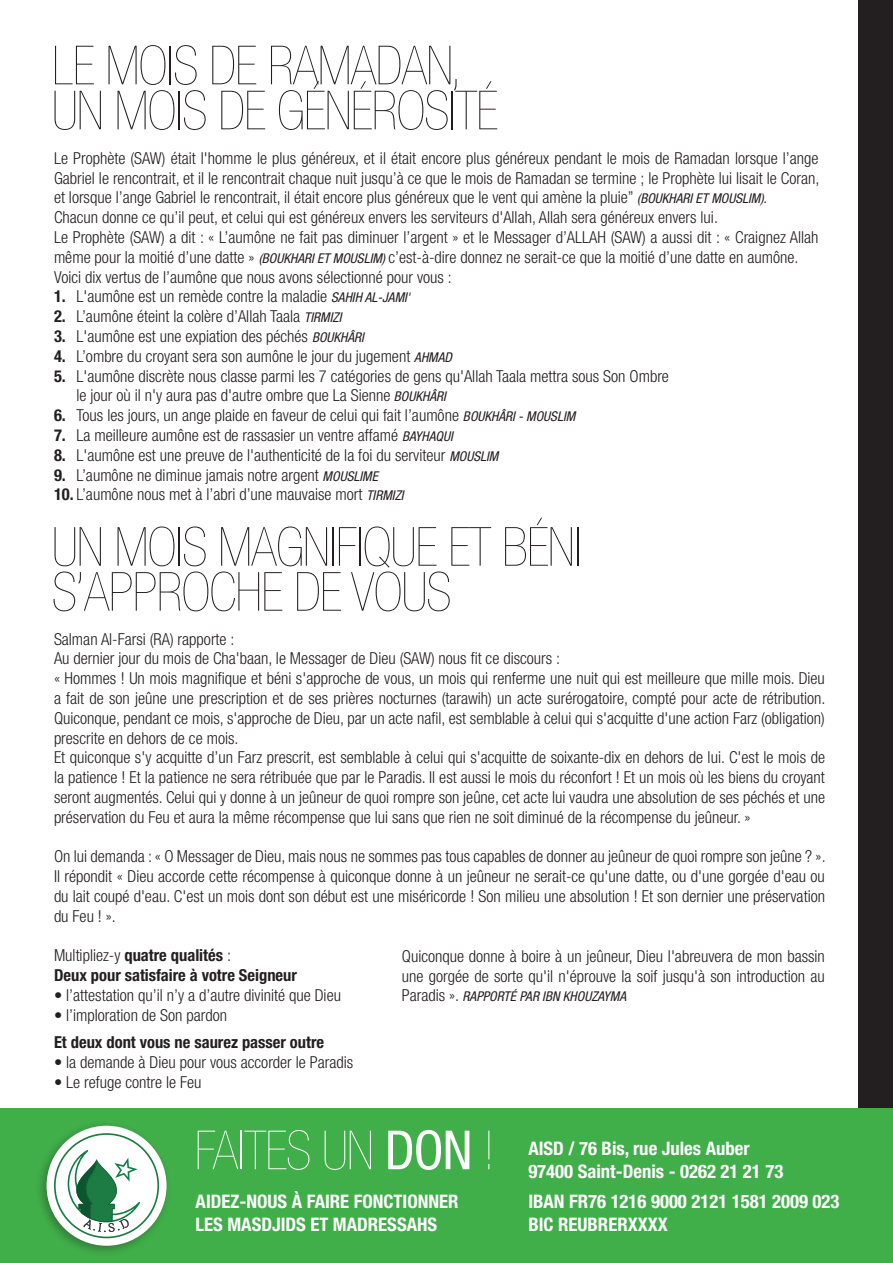
<style>
.page{position:relative;width:893px;height:1263px;background:#fff}
.page>*{position:absolute;margin:0;border:0;box-sizing:border-box;transform-origin:0 0}
.t1{font:900 condensed 54px "Helvetica Neue";letter-spacing:-.02em;color:#231f20}
.t2{font:900 condensed 54px "Helvetica Neue";letter-spacing:-.02em;color:#fff}
.t3{font:700 condensed 18.75px "Helvetica Neue";color:#fff}
.t4{font:300 condensed 16.5px/19.8px "Helvetica Neue";color:#231f20;text-align:justify}
.t5{font:700 condensed 16.5px "Helvetica Neue";color:#231f20}
.t6{font:italic condensed 13.5px "Helvetica Neue";color:#231f20}
.s1{font-weight:400;font-style:italic;font-size:13.5px}
.s2{font-weight:700}
.s3{font-weight:300}
.s4{font-weight:300;font-style:normal;font-size:16.5px}
.s5{font-weight:400}
</style>
<div class="page">
<div style="left:859px;top:0;width:34px;height:1263px;background:#231f20"></div>
<div style="left:0;top:1108px;width:893px;height:155px;background:#40ae49"></div>
<div style="left:35px;top:1120px;width:136px;height:136px;background:#231f20;opacity:.35"></div>
<div style="left:47px;top:1126px;width:120px;height:120px;background:#fff;border-radius:50%"></div>
<svg style="left:54px;top:1133px;width:105px;height:105px"></svg>
<p class="t1" style="left:52px;top:36px;width:412px">LE MOIS DE RAMADAN,</p>
<p class="t1" style="left:52px;top:81px;width:448px">UN MOIS DE GÉNÉROSITÉ</p>
<p class="t4" style="left:54px;top:148px;width:767px">Le Prophète (SAW) était l'homme le plus généreux, et il était encore plus généreux pendant le mois de Ramadan lorsque l’ange Gabriel le rencontrait, et il le rencontrait chaque nuit jusqu’à ce que le mois de Ramadan se termine ; le Prophète lui lisait le Coran, et lorsque l’ange Gabriel le rencontrait, il était encore plus généreux que le vent qui amène la pluie” <span class="s1">(BOUKHARI ET MOUSLIM).</span></p>
<p class="t4" style="left:54px;top:207px;width:665px">Chacun donne ce qu’il peut, et celui qui est généreux envers les serviteurs d'Allah, Allah sera généreux envers lui.</p>
<p class="t4" style="left:54px;top:227px;width:766px">Le Prophète (SAW) a dit : « L’aumône ne fait pas diminuer l’argent » et le Messager d’ALLAH (SAW) a aussi dit : « Craignez Allah même pour la moitié d’une datte » <span class="s1">(BOUKHARI ET MOUSLIM)</span> c’est-à-dire donnez ne serait-ce que la moitié d’une datte en aumône.</p>
<p class="t4" style="left:54px;top:267px;width:399px">Voici dix vertus de l’aumône que nous avons sélectionné pour vous :</p>
<p class="t4" style="left:54px;top:286px;width:358px"><span class="s2">1.</span> L'aumône est un remède contre la maladie <span class="s1">SAHIH AL-JAMI'</span></p>
<p class="t4" style="left:54px;top:306px;width:289px"><span class="s2">2.</span> L’aumône éteint la colère d’Allah Taala <span class="s1">TIRMIZI</span></p>
<p class="t4" style="left:54px;top:326px;width:312px"><span class="s2">3.</span> L'aumône est une expiation des péchés <span class="s1">BOUKHÂRI</span></p>
<p class="t4" style="left:54px;top:346px;width:399px"><span class="s2">4.</span> L’ombre du croyant sera son aumône le jour du jugement <span class="s1">AHMAD</span></p>
<p class="t4" style="left:54px;top:366px;width:616px"><span class="s2">5.</span> L'aumône discrète nous classe parmi les 7 catégories de gens qu'Allah Taala mettra sous Son Ombre</p>
<p class="t4" style="left:77px;top:385px;width:371px">le jour où il n'y aura pas d'autre ombre que La Sienne <span class="s1">BOUKHÂRI</span></p>
<p class="t4" style="left:54px;top:405px;width:523px"><span class="s2">6.</span> Tous les jours, un ange plaide en faveur de celui qui fait l’aumône <span class="s1">BOUKHÂRI - MOUSLIM</span></p>
<p class="t4" style="left:54px;top:425px;width:400px"><span class="s2">7.</span> La meilleure aumône est de rassasier un ventre affamé <span class="s1">BAYHAQUI</span></p>
<p class="t4" style="left:54px;top:445px;width:446px"><span class="s2">8.</span> L'aumône est une preuve de l'authenticité de la foi du serviteur <span class="s1">MOUSLIM</span></p>
<p class="t4" style="left:54px;top:465px;width:325px"><span class="s2">9.</span> L’aumône ne diminue jamais notre argent <span class="s1">MOUSLIME</span></p>
<p class="t4" style="left:54px;top:484px;width:351px"><span class="s2">10.</span> L’aumône nous met à l’abri d’une mauvaise mort <span class="s1">TIRMIZI</span></p>
<p class="t1" style="left:52px;top:517px;width:531px">UN MOIS MAGNIFIQUE ET BÉNI</p>
<p class="t1" style="left:52px;top:562px;width:401px">S’APPROCHE DE VOUS</p>
<p class="t4" style="left:54px;top:629px;width:182px">Salman Al-Farsi (RA) rapporte :</p>
<p class="t4" style="left:54px;top:649px;width:508px">Au dernier jour du mois de Cha'baan, le Messager de Dieu (SAW) nous fit ce discours :</p>
<p class="t4" style="left:54px;top:668px;width:773px">« Hommes ! Un mois magnifique et béni s'approche de vous, un mois qui renferme une nuit qui est meilleure que mille mois. Dieu a fait de son jeûne une prescription et de ses prières nocturnes (tarawih) un acte surérogatoire, compté pour acte de rétribution.<br>Quiconque, pendant ce mois, s'approche de Dieu, par un acte nafil, est semblable à celui qui s'acquitte d'une action Farz (obligation) prescrite en dehors de ce mois.</p>
<p class="t4" style="left:54px;top:748px;width:772px">Et quiconque s'y acquitte d’un Farz prescrit, est semblable à celui qui s'acquitte de soixante-dix en dehors de lui. C'est le mois de la patience ! Et la patience ne sera rétribuée que par le Paradis. Il est aussi le mois du réconfort ! Et un mois où les biens du croyant seront augmentés. Celui qui y donne à un jeûneur de quoi rompre son jeûne, cet acte lui vaudra une absolution de ses péchés et une préservation du Feu et aura la même récompense que lui sans que rien ne soit diminué de la récompense du jeûneur. »</p>
<p class="t4" style="left:54px;top:847px;width:773px">On lui demanda : « O Messager de Dieu, mais nous ne sommes pas tous capables de donner au jeûneur de quoi rompre son jeûne ? ».</p>
<p class="t4" style="left:54px;top:866px;width:772px">Il répondit « Dieu accorde cette récompense à quiconque donne à un jeûneur ne serait-ce qu'une datte, ou d'une gorgée d'eau ou du lait coupé d'eau. C'est un mois dont son début est une miséricorde ! Son milieu une absolution ! Et son dernier une préservation du Feu ! ».</p>
<p class="t5" style="left:54px;top:946px;width:179px"><span class="s3">Multipliez-y</span> quatre qualités <span class="s3">:</span></p>
<p class="t5" style="left:54px;top:965px;width:244px">Deux pour satisfaire à votre Seigneur</p>
<p class="t4" style="left:54px;top:985px;width:288px">• l’attestation qu’il n’y a d’autre divinité que Dieu</p>
<p class="t4" style="left:54px;top:1005px;width:175px">• l’imploration de Son pardon</p>
<p class="t5" style="left:54px;top:1032px;width:272px">Et deux dont vous ne saurez passer outre</p>
<p class="t4" style="left:54px;top:1052px;width:301px">• la demande à Dieu pour vous accorder le Paradis</p>
<p class="t4" style="left:54px;top:1072px;width:149px">• Le refuge contre le Feu</p>
<p class="t4" style="left:402px;top:946px;width:425px">Quiconque donne à boire à un jeûneur, Dieu l'abreuvera de mon bassin une gorgée de sorte qu'il n'éprouve la soif jusqu'à son introduction au</p>
<p class="t6" style="left:402px;top:989px;width:226px"><span class="s4">Paradis ».</span> RAPPORTÉ PAR IBN KHOUZAYMA</p>
<p class="t2" style="left:195px;top:1121px;width:301px">FAITES UN <span class="s5">DON</span> !</p>
<p class="t3" style="left:528px;top:1137px;width:223px">AISD / 76 Bis, rue Jules Auber</p>
<p class="t3" style="left:528px;top:1160px;width:256px">97400 Saint-Denis - 0262 21 21 73</p>
<p class="t3" style="left:528px;top:1190px;width:313px">IBAN FR76 1216 9000 2121 1581 2009 023</p>
<p class="t3" style="left:528px;top:1213px;width:141px">BIC REUBRERXXXX</p>
<p class="t3" style="left:196px;top:1190px;width:265px">AIDEZ-NOUS À FAIRE FONCTIONNER</p>
<p class="t3" style="left:196px;top:1213px;width:243px">LES MASDJIDS ET MADRESSAHS</p>
</div>
